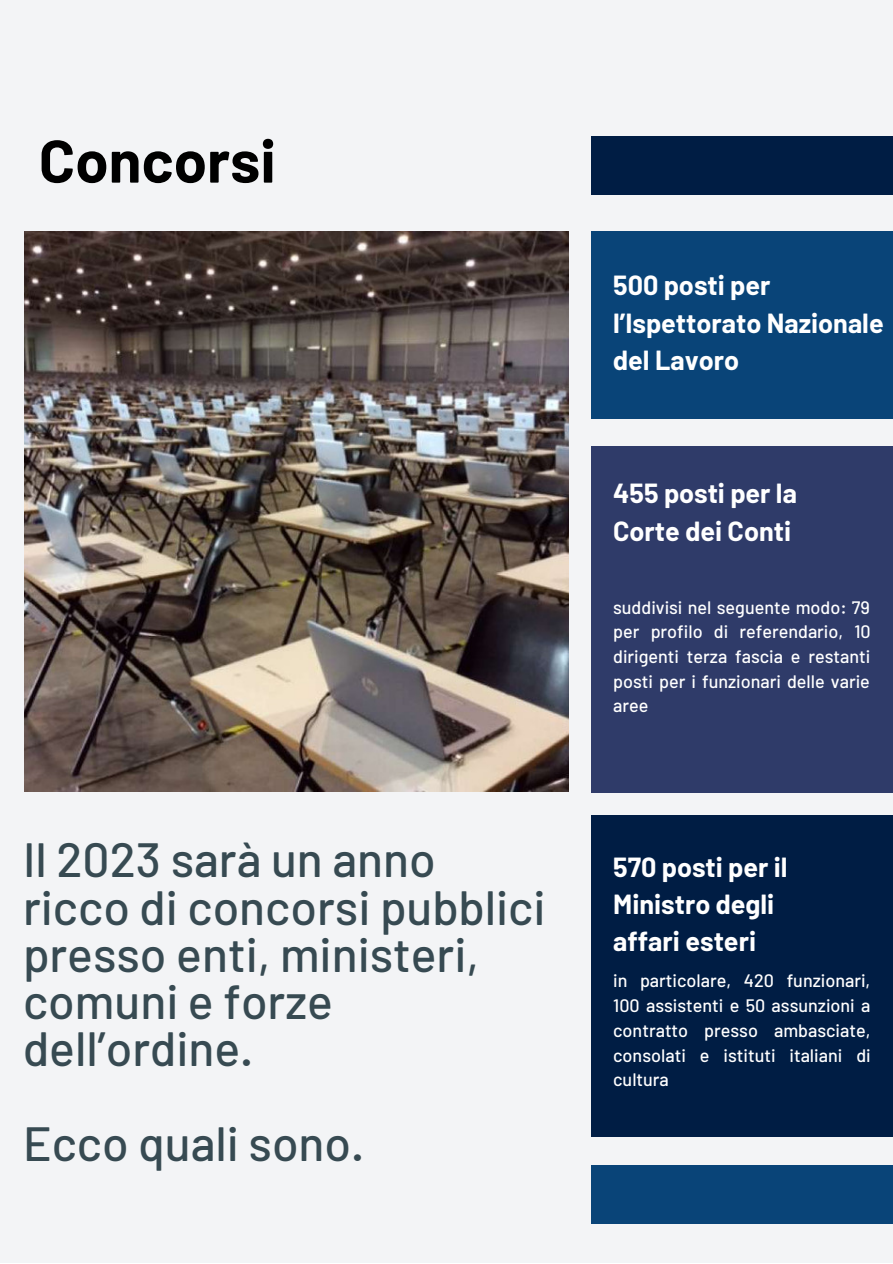
<style>
.page{position:relative;width:893px;height:1264px;background:#fff}
.page>*{position:absolute;margin:0;border:0;box-sizing:border-box;transform-origin:0 0}
.t1{font:700 60px "Barlow";color:#000}
.t2{font:500 48px/47.2px "Barlow";color:#374a52}
.t3{font:700 27px/37px "Barlow";color:#fff}
.t4{font:500 18px/24.8px "Barlow";color:#fff;text-align:justify}
</style>
<div class="page">
<div style="left:0;top:0;width:892px;height:1262px;background:#f3f4f6"></div>
<img style="left:24px;top:232px;width:544px;height:559px">
<div style="left:591px;top:232px;width:301px;height:187px;background:#094478"></div>
<div style="left:591px;top:446px;width:301px;height:346px;background:#2f3b69"></div>
<div style="left:591px;top:1165px;width:301px;height:58px;background:#094478"></div>
<div style="left:591px;top:815px;width:301px;height:321px;background:#001d44"></div>
<div style="left:591px;top:136px;width:301px;height:58px;background:#001d44"></div>
<h1 class="t1" style="left:39px;top:123px;width:238px">Concorsi</h1>
<h2 class="t2" style="left:23px;top:834px;width:524px">Il 2023 sarà un anno ricco di concorsi pubblici presso enti, ministeri, comuni e forze dell’ordine.</h2>
<h2 class="t2" style="left:23px;top:1117px;width:343px">Ecco quali sono.</h2>
<h3 class="t3" style="left:613px;top:266px;width:272px">500 posti per l’Ispettorato Nazionale del Lavoro</h3>
<h3 class="t3" style="left:613px;top:474px;width:185px">455 posti per la<br>Corte dei Conti</h3>
<p class="t4" style="left:613px;top:594px;width:259px">suddivisi nel seguente modo: 79 per profilo di referendario, 10 dirigenti terza fascia e restanti posti per i funzionari delle varie aree</p>
<h3 class="t3" style="left:613px;top:847px;width:176px">570 posti per il<br>Ministro degli affari esteri</h3>
<p class="t4" style="left:613px;top:967px;width:259px">in particolare, 420 funzionari, 100 assistenti e 50 assunzioni a contratto presso ambasciate, consolati e istituti italiani di cultura</p>
</div>
